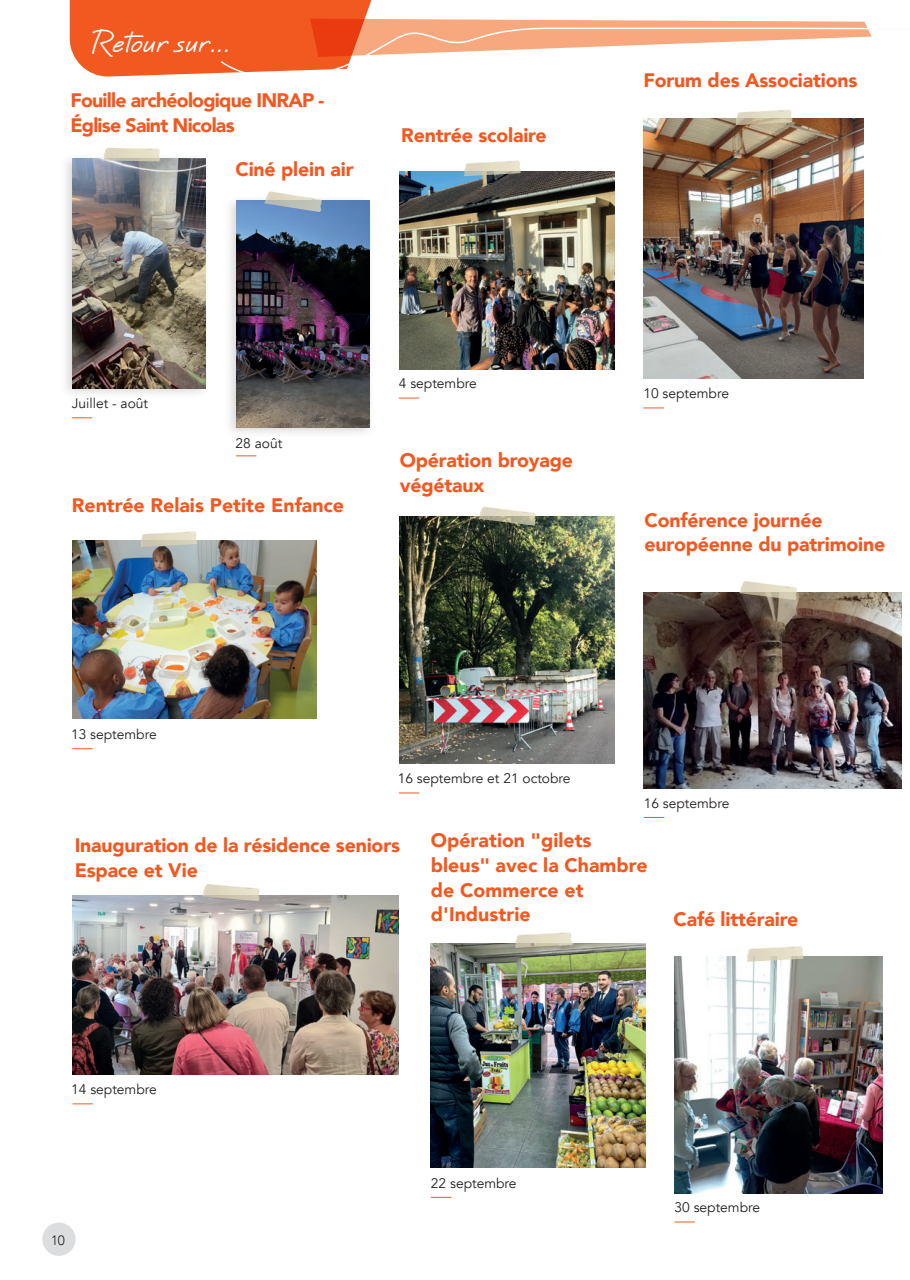
<style>
.page{position:relative;width:910px;height:1280px;background:#fff}
.page>*{position:absolute;margin:0;border:0;box-sizing:border-box;transform-origin:0 0}
.t1{font:700 30px "Quinzey";letter-spacing:.02em;color:#fff}
.t2{font:900 19.5px/24.6px "Avenir";letter-spacing:-.01em;color:#f15921}
.t3{font:900 19.5px/24.6px "Avenir";letter-spacing:-.04em;color:#f15921}
.t4{font:13.8px "Avenir";color:#231f20}
.t5{font:300 13.5px "Avenir";color:#231f20}
</style>
<div class="page">
<img style="left:72px;top:541px;width:245px;height:178px">
<img style="left:431px;top:943px;width:214px;height:225px">
<div style="left:42px;top:1222px;width:34px;height:34px;background:#dcdddf;border-radius:50%"></div>
<svg style="left:70px;top:0;width:802px;height:77px"></svg>
<svg style="left:236px;top:456px;width:20px;height:1px"></svg>
<svg style="left:399px;top:793px;width:20px;height:1px"></svg>
<svg style="left:644px;top:817px;width:20px;height:1px"></svg>
<svg style="left:399px;top:398px;width:20px;height:1px"></svg>
<svg style="left:643px;top:408px;width:21px;height:1px"></svg>
<div style="left:224px;top:194px;width:151px;height:246px;background:#231f20;opacity:.18"></div>
<img style="left:236px;top:201px;width:133px;height:227px">
<img style="left:674px;top:957px;width:209px;height:236px">
<img style="left:400px;top:171px;width:215px;height:198px">
<img style="left:643px;top:118px;width:220px;height:260px">
<img style="left:400px;top:517px;width:214px;height:246px">
<svg style="left:259px;top:191px;width:63px;height:30px"></svg>
<svg style="left:746px;top:946px;width:58px;height:16px"></svg>
<svg style="left:763px;top:969px;width:27px;height:1px"></svg>
<svg style="left:463px;top:161px;width:58px;height:15px"></svg>
<svg style="left:480px;top:183px;width:27px;height:1px"></svg>
<svg style="left:735px;top:110px;width:57px;height:15px"></svg>
<svg style="left:751px;top:132px;width:28px;height:1px"></svg>
<svg style="left:72px;top:1103px;width:21px;height:1px"></svg>
<img style="left:644px;top:592px;width:257px;height:196px">
<svg style="left:734px;top:581px;width:63px;height:27px;background:#aca394"></svg>
<svg style="left:473px;top:507px;width:63px;height:26px;background:#939581"></svg>
<svg style="left:72px;top:748px;width:21px;height:1px"></svg>
<svg style="left:431px;top:1197px;width:20px;height:1px"></svg>
<svg style="left:674px;top:1222px;width:21px;height:1px"></svg>
<img style="left:72px;top:895px;width:327px;height:179px">
<svg style="left:197px;top:884px;width:63px;height:24px;background:#cbc6bc"></svg>
<svg style="left:140px;top:531px;width:57px;height:16px"></svg>
<svg style="left:156px;top:554px;width:28px;height:1px"></svg>
<svg style="left:515px;top:932px;width:57px;height:16px"></svg>
<svg style="left:531px;top:955px;width:28px;height:1px"></svg>
<svg style="left:72px;top:418px;width:20px;height:1px"></svg>
<div style="left:60px;top:152px;width:151px;height:248px;background:#231f20;opacity:.18"></div>
<img style="left:72px;top:159px;width:133px;height:229px">
<svg style="left:102px;top:148px;width:58px;height:13px"></svg>
<h1 class="t1" style="left:91px;top:23px;width:140px">Retour sur...</h1>
<p class="t3" style="left:70px;top:88px;width:256px">Fouille archéologique INRAP -<br>Église Saint Nicolas</p>
<p class="t2" style="left:236px;top:157px;width:120px">Ciné plein air</p>
<p class="t2" style="left:401px;top:122px;width:147px">Rentrée scolaire</p>
<p class="t2" style="left:643px;top:68px;width:215px">Forum des Associations</p>
<p class="t4" style="left:72px;top:395px;width:78px">Juillet - août</p>
<p class="t4" style="left:236px;top:435px;width:48px">28 août</p>
<p class="t2" style="left:72px;top:492px;width:274px">Rentrée Relais Petite Enfance</p>
<p class="t4" style="left:399px;top:375px;width:79px">4 septembre</p>
<p class="t2" style="left:400px;top:448px;width:175px">Opération broyage végétaux</p>
<p class="t4" style="left:71px;top:726px;width:87px">13 septembre</p>
<p class="t4" style="left:398px;top:770px;width:174px">16 septembre et 21 octobre</p>
<p class="t4" style="left:643px;top:385px;width:87px">10 septembre</p>
<p class="t2" style="left:645px;top:507px;width:242px">Conférence journée européenne du patrimoine</p>
<p class="t4" style="left:644px;top:795px;width:87px">16 septembre</p>
<p class="t2" style="left:75px;top:832px;width:327px">Inauguration de la résidence seniors<br>Espace et Vie</p>
<p class="t2" style="left:431px;top:828px;width:218px">Opération "gilets bleus" avec la Chambre de Commerce et d'Industrie</p>
<p class="t2" style="left:674px;top:906px;width:126px">Café littéraire</p>
<p class="t4" style="left:71px;top:1081px;width:87px">14 septembre</p>
<p class="t5" style="left:51px;top:1232px;width:15px">10</p>
<p class="t4" style="left:431px;top:1175px;width:87px">22 septembre</p>
<p class="t4" style="left:674px;top:1199px;width:87px">30 septembre</p>
</div>
